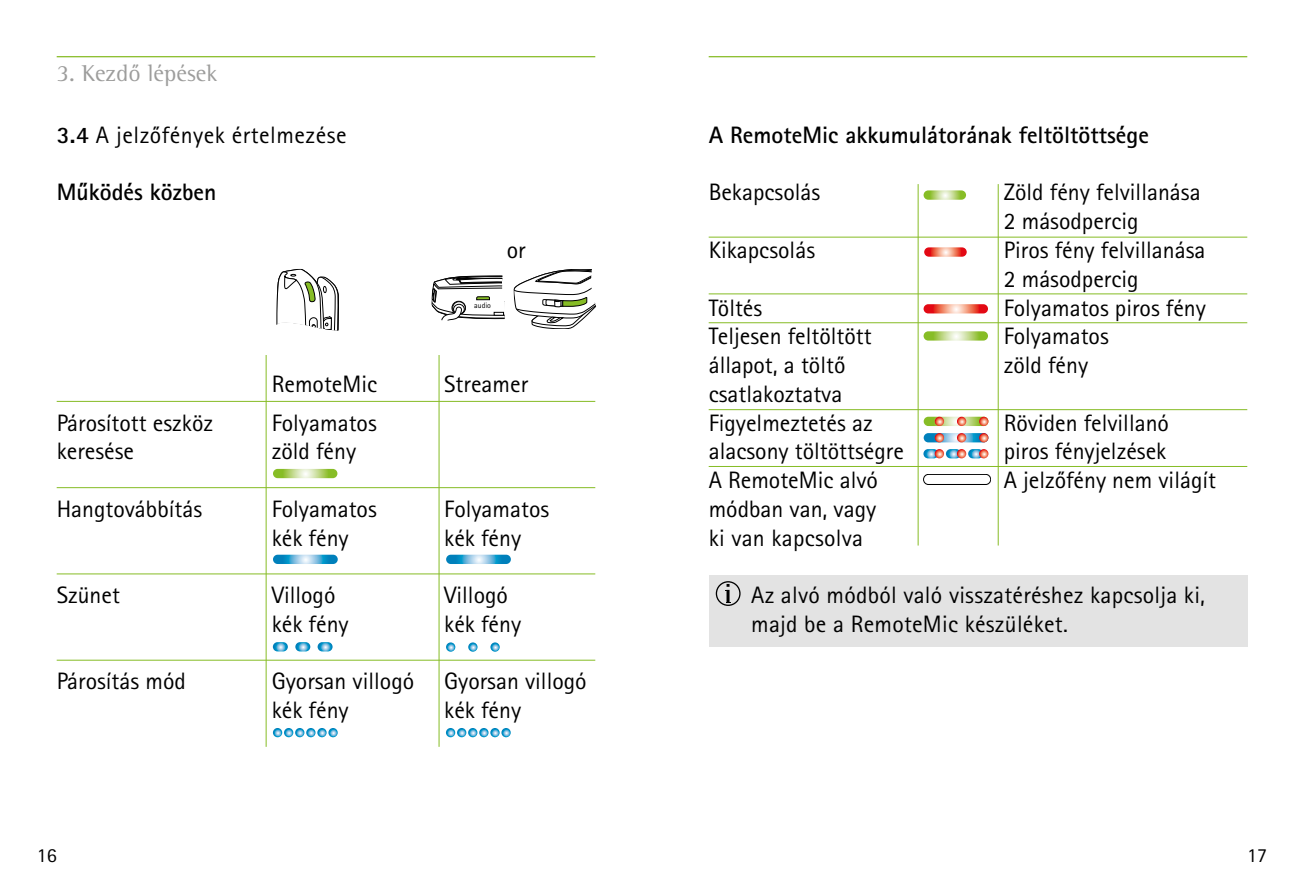
<style>
.page{position:relative;width:1304px;height:886px;background:#fff}
.page>*{position:absolute;margin:0;border:0;box-sizing:border-box;transform-origin:0 0}
.t1{font:23.75px/28.8px "Rotis Sans Serif Pro";color:#000}
.t2{font:700 23.75px "Rotis Sans Serif Pro";color:#000}
.t3{font:23.75px "Rotis Sans Serif Pro";letter-spacing:.02em;color:#000}
.t4{font:23.75px "Rotis Semi Serif Pro";color:#9d9d9c}
.t5{font:20px "Rotis Sans Serif Pro";color:#000}
.t6{font:7.75px "Rotis Sans Serif";color:#000}
.s1{font-weight:700}
</style>
<div class="page">
<div style="left:709px;top:575px;width:538px;height:72px;background:#e3e3e3"></div>
<hr style="left:266px;top:355px;width:1px;height:392px;background:#86bc25">
<hr style="left:439px;top:355px;width:1px;height:392px;background:#86bc25">
<hr style="left:918px;top:184px;width:1px;height:361px;background:#86bc25">
<hr style="left:998px;top:184px;width:1px;height:361px;background:#86bc25">
<svg style="left:273px;top:469px;width:64px;height:9px"></svg>
<svg style="left:924px;top:331px;width:64px;height:10px"></svg>
<div style="left:923px;top:474px;width:68px;height:11px;border:1px solid #000;border-radius:5px"></div>
<hr style="left:57px;top:401px;width:538px;height:1px;background:#86bc25">
<hr style="left:709px;top:237px;width:538px;height:1px;background:#86bc25">
<hr style="left:709px;top:293px;width:538px;height:1px;background:#86bc25">
<hr style="left:57px;top:487px;width:538px;height:1px;background:#86bc25">
<hr style="left:709px;top:322px;width:538px;height:1px;background:#86bc25">
<hr style="left:57px;top:573px;width:538px;height:1px;background:#86bc25">
<hr style="left:709px;top:409px;width:538px;height:1px;background:#86bc25">
<hr style="left:57px;top:660px;width:538px;height:1px;background:#86bc25">
<hr style="left:709px;top:466px;width:538px;height:1px;background:#86bc25">
<svg style="left:273px;top:728px;width:65px;height:9px"></svg>
<svg style="left:446px;top:728px;width:65px;height:9px"></svg>
<svg style="left:273px;top:555px;width:65px;height:9px"></svg>
<svg style="left:446px;top:555px;width:65px;height:9px"></svg>
<svg style="left:446px;top:642px;width:9px;height:10px"></svg>
<svg style="left:468px;top:642px;width:10px;height:10px"></svg>
<svg style="left:490px;top:642px;width:10px;height:10px"></svg>
<svg style="left:273px;top:642px;width:15px;height:9px"></svg>
<svg style="left:295px;top:642px;width:15px;height:9px"></svg>
<svg style="left:318px;top:642px;width:15px;height:9px"></svg>
<svg style="left:924px;top:417px;width:64px;height:9px"></svg>
<svg style="left:935px;top:417px;width:9px;height:9px"></svg>
<svg style="left:957px;top:417px;width:9px;height:9px"></svg>
<svg style="left:979px;top:417px;width:9px;height:9px"></svg>
<svg style="left:924px;top:433px;width:64px;height:9px"></svg>
<svg style="left:935px;top:433px;width:9px;height:9px"></svg>
<svg style="left:957px;top:433px;width:9px;height:9px"></svg>
<svg style="left:979px;top:433px;width:9px;height:9px"></svg>
<svg style="left:277px;top:268px;width:62px;height:63px"></svg>
<svg style="left:432px;top:275px;width:73px;height:46px"></svg>
<svg style="left:924px;top:304px;width:64px;height:9px"></svg>
<svg style="left:924px;top:247px;width:43px;height:10px"></svg>
<svg style="left:924px;top:190px;width:42px;height:10px"></svg>
<svg style="left:923px;top:449px;width:15px;height:9px"></svg>
<svg style="left:946px;top:449px;width:15px;height:9px"></svg>
<svg style="left:968px;top:449px;width:15px;height:9px"></svg>
<svg style="left:935px;top:449px;width:9px;height:9px"></svg>
<svg style="left:957px;top:449px;width:9px;height:9px"></svg>
<svg style="left:979px;top:449px;width:9px;height:9px"></svg>
<svg style="left:514px;top:269px;width:82px;height:60px"></svg>
<hr style="left:57px;top:56px;width:538px;height:1px;background:#86bc25">
<hr style="left:709px;top:56px;width:538px;height:1px;background:#86bc25">
<svg style="left:716px;top:581px;width:25px;height:25px"></svg>
<p class="t4" style="left:57px;top:59px;width:162px">3. Kezdő lépések</p>
<p class="t3" style="left:57px;top:121px;width:291px"><span class="s1">3.4</span> A jelzőfények értelmezése</p>
<p class="t2" style="left:57px;top:177px;width:161px">Működés közben</p>
<p class="t1" style="left:507px;top:236px;width:20px">or</p>
<p class="t6" style="left:474px;top:301px;width:18px">audio</p>
<p class="t1" style="left:272px;top:370px;width:107px">RemoteMic</p>
<p class="t1" style="left:444px;top:370px;width:85px">Streamer</p>
<p class="t1" style="left:57px;top:408px;width:158px">Párosított eszköz</p>
<p class="t1" style="left:272px;top:408px;width:107px">Folyamatos</p>
<p class="t1" style="left:57px;top:437px;width:79px">keresése</p>
<p class="t1" style="left:272px;top:437px;width:86px">zöld fény</p>
<p class="t1" style="left:57px;top:495px;width:147px">Hangtovábbítás</p>
<p class="t1" style="left:272px;top:495px;width:107px">Folyamatos</p>
<p class="t1" style="left:444px;top:495px;width:107px">Folyamatos</p>
<p class="t1" style="left:272px;top:523px;width:78px">kék fény</p>
<p class="t1" style="left:444px;top:523px;width:78px">kék fény</p>
<p class="t1" style="left:57px;top:581px;width:65px">Szünet</p>
<p class="t1" style="left:272px;top:581px;width:65px">Villogó</p>
<p class="t1" style="left:444px;top:581px;width:65px">Villogó</p>
<p class="t1" style="left:272px;top:610px;width:78px">kék fény</p>
<p class="t1" style="left:444px;top:610px;width:78px">kék fény</p>
<p class="t1" style="left:57px;top:667px;width:131px">Párosítás mód</p>
<p class="t1" style="left:272px;top:667px;width:144px">Gyorsan villogó</p>
<p class="t1" style="left:444px;top:667px;width:144px">Gyorsan villogó</p>
<p class="t1" style="left:272px;top:696px;width:78px">kék fény</p>
<p class="t1" style="left:444px;top:696px;width:78px">kék fény</p>
<p class="t2" style="left:709px;top:120px;width:442px">A RemoteMic akkumulátorának feltöltöttsége</p>
<p class="t1" style="left:709px;top:178px;width:113px">Bekapcsolás</p>
<p class="t1" style="left:1004px;top:178px;width:199px">Zöld fény felvillanása<br>2 másodpercig</p>
<p class="t1" style="left:709px;top:236px;width:108px">Kikapcsolás</p>
<p class="t1" style="left:1004px;top:236px;width:203px">Piros fény felvillanása<br>2 másodpercig</p>
<p class="t1" style="left:709px;top:293px;width:55px">Töltés</p>
<p class="t1" style="left:1004px;top:293px;width:204px">Folyamatos piros fény</p>
<p class="t1" style="left:709px;top:322px;width:165px">Teljesen feltöltött</p>
<p class="t1" style="left:1004px;top:322px;width:107px">Folyamatos</p>
<p class="t1" style="left:709px;top:351px;width:138px">állapot, a töltő</p>
<p class="t1" style="left:1004px;top:351px;width:86px">zöld fény</p>
<p class="t1" style="left:709px;top:380px;width:165px">csatlakoztatva<br>Figyelmeztetés az</p>
<p class="t1" style="left:1004px;top:408px;width:167px">Röviden felvillanó</p>
<p class="t1" style="left:709px;top:437px;width:197px">alacsony töltöttségre</p>
<p class="t1" style="left:1004px;top:437px;width:164px">piros fényjelzések</p>
<p class="t1" style="left:709px;top:466px;width:171px">A RemoteMic alvó</p>
<p class="t1" style="left:1004px;top:466px;width:214px">A jelzőfény nem világít</p>
<p class="t1" style="left:709px;top:495px;width:169px">módban van, vagy ki van kapcsolva</p>
<p class="t1" style="left:751px;top:581px;width:455px">Az alvó módból való visszatéréshez kapcsolja ki, majd be a RemoteMic készüléket.</p>
<p class="t5" style="left:37px;top:843px;width:21px">16</p>
<p class="t5" style="left:1247px;top:843px;width:21px">17</p>
</div>
